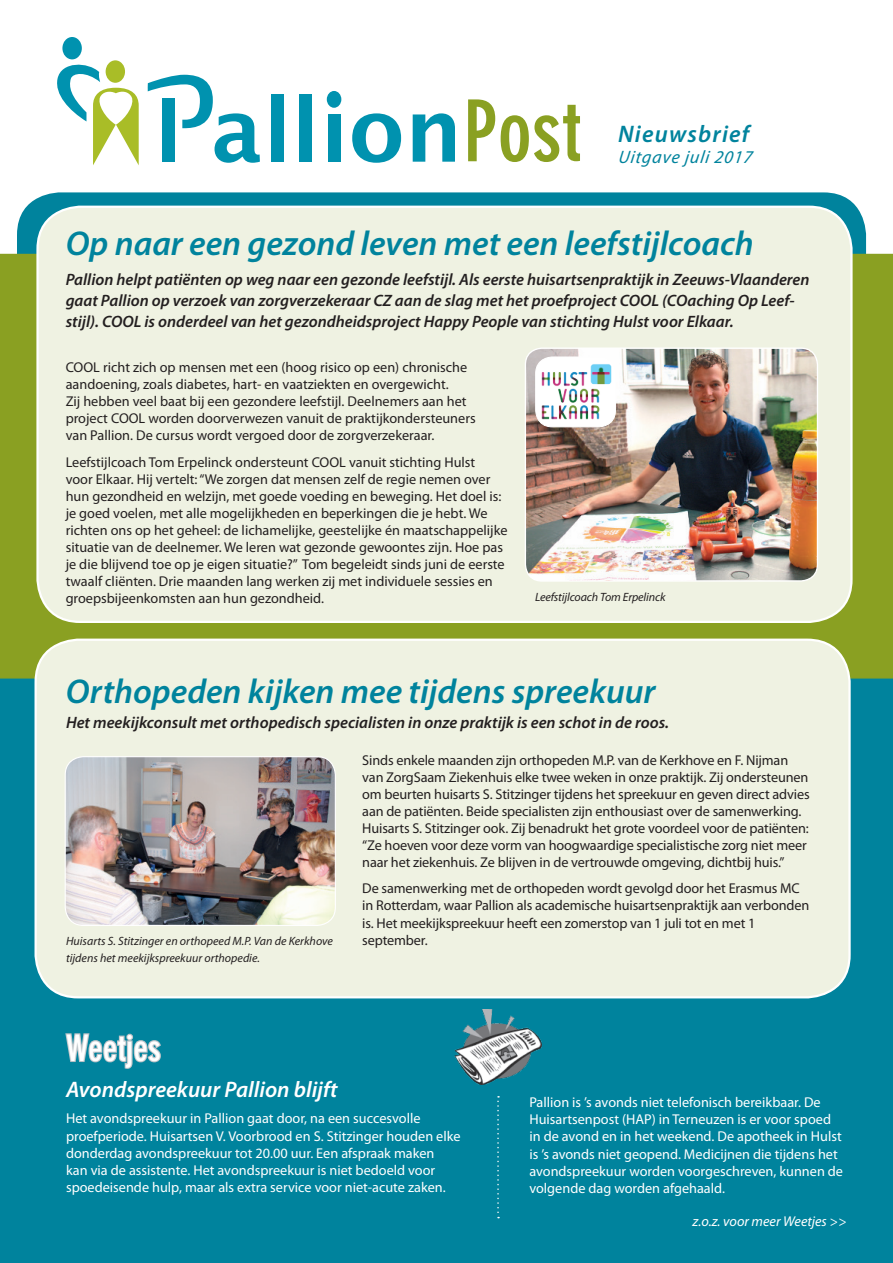
<style>
.page{position:relative;width:893px;height:1263px;background:#fff}
.page>*{position:absolute;margin:0;border:0;box-sizing:border-box;transform-origin:0 0}
.t1{font:700 condensed 84px "DIN Neuzeit Grotesk";color:#8aa022}
.t2{font:700 condensed 36px "DIN Neuzeit Grotesk";color:#fff}
.t3{font:italic 600 34.5px "Myriad Pro";color:#00839d}
.t4{font:italic 600 24px "Myriad Pro";letter-spacing:.05em;color:#00839d}
.t5{font:italic 600 22.5px "Myriad Pro";color:#fff}
.t6{font:italic 18px "Myriad Pro";color:#00839d}
.t7{font:italic 600 16.5px/21px "Myriad Pro";color:#231f20}
.t8{font:14.25px/17.1px "Myriad Pro";letter-spacing:-.005em;color:#231f20}
.t9{font:14.25px/17.1px "Myriad Pro";color:#fff}
.t10{font:italic 14.25px "Myriad Pro";color:#fff}
.t11{font:italic 12px/16.5px "Myriad Pro";color:#231f20}
</style>
<div class="page">
<div style="left:0;top:661px;width:893px;height:602px;background:#00839d"></div>
<div style="left:271px;top:94px;width:12px;height:68px;background:#0092af"></div>
<div style="left:299px;top:94px;width:13px;height:68px;background:#0092af"></div>
<div style="left:328px;top:114px;width:13px;height:48px;background:#0092af"></div>
<svg style="left:352px;top:113px;width:49px;height:50px"></svg>
<svg style="left:413px;top:113px;width:42px;height:49px"></svg>
<svg style="left:148px;top:75px;width:112px;height:88px"></svg>
<div style="left:62px;top:37px;width:20px;height:22px;background:#0092af;border-radius:50%"></div>
<div style="left:327px;top:91px;width:14px;height:17px;background:#0092af;border-radius:50%"></div>
<svg style="left:57px;top:61px;width:82px;height:104px"></svg>
<div style="left:17px;top:192px;width:849px;height:418px;background:#00839d;border-radius:43px"></div>
<div style="left:0;top:254px;width:893px;height:424px;background:#8aa022"></div>
<div style="left:38px;top:207px;width:813px;height:415px;background:#eff2e2;border-radius:43px"></div>
<div style="left:36px;top:640px;width:813px;height:357px;background:#eff2e2;border-radius:43px"></div>
<div style="left:35px;top:639px;width:816px;height:359px;border:2px solid #fff;border-radius:43px"></div>
<img style="left:525px;top:349px;width:292px;height:231px">
<div style="left:525px;top:347px;width:293px;height:235px;border:1px solid #fff;border-radius:17px"></div>
<img style="left:65px;top:758px;width:269px;height:167px">
<div style="left:65px;top:756px;width:271px;height:170px;border:1px solid #fff;border-radius:18px"></div>
<div style="left:536px;top:357px;width:79px;height:70px;background:#fff;border-radius:17px"></div>
<img style="left:541px;top:363px;width:72px;height:58px">
<div style="left:535px;top:356px;width:81px;height:71px;border:1px solid #fff;border-radius:17px"></div>
<svg style="left:65px;top:1033px;width:96px;height:36px"></svg>
<img style="left:455px;top:1010px;width:86px;height:75px">
<svg style="left:497px;top:1096px;width:2px;height:122px"></svg>
<h1 class="t1" style="left:463px;top:83px;width:120px">Post</h1>
<h3 class="t4" style="left:618px;top:121px;width:133px">Nieuwsbrief</h3>
<p class="t6" style="left:618px;top:146px;width:136px">Uitgave juli 2017</p>
<h3 class="t3" style="left:66px;top:224px;width:690px">Op naar een gezond leven met een leefstijlcoach</h3>
<p class="t7" style="left:66px;top:269px;width:745px">Pallion helpt patiënten op weg naar een gezonde leefstijl. Als eerste huisartsenpraktijk in Zeeuws-Vlaanderen gaat Pallion op verzoek van zorgverzekeraar CZ aan de slag met het proefproject COOL (COaching Op Leef&shy;stijl). COOL is onderdeel van het gezondheidsproject Happy People van stichting Hulst voor Elkaar.</p>
<p class="t8" style="left:66px;top:358px;width:411px">COOL richt zich op mensen met een (hoog risico op een) chronische aandoening, zoals diabetes, hart- en vaatziekten en overgewicht.<br>Zij hebben veel baat bij een gezondere leefstijl. Deelnemers aan het project COOL worden doorverwezen vanuit de praktijkondersteuners van Pallion. De cursus wordt vergoed door de zorgverzekeraar.</p>
<p class="t8" style="left:66px;top:453px;width:443px">Leefstijlcoach Tom Erpelinck ondersteunt COOL vanuit stichting Hulst<br>voor Elkaar. Hij vertelt: “We zorgen dat mensen zelf de regie nemen over hun gezondheid en welzijn, met goede voeding en beweging. Het doel is: je goed voelen, met alle mogelijkheden en beperkingen die je hebt. We richten ons op het geheel: de lichamelijke, geestelijke én maatschappelijke situatie van de deelnemer. We leren wat gezonde gewoontes zijn. Hoe pas je die blijvend toe op je eigen situatie?” Tom begeleidt sinds juni de eerste twaalf cliënten. Drie maanden lang werken zij met individuele sessies en groepsbijeenkomsten aan hun gezondheid.</p>
<p class="t11" style="left:535px;top:588px;width:132px">Leefstijlcoach Tom Erpelinck</p>
<h3 class="t3" style="left:66px;top:672px;width:591px">Orthopeden kijken mee tijdens spreekuur</h3>
<p class="t7" style="left:66px;top:712px;width:604px">Het meekijkconsult met orthopedisch specialisten in onze praktijk is een schot in de roos.</p>
<p class="t11" style="left:66px;top:933px;width:268px">Huisarts S. Stitzinger en orthopeed M.P. Van de Kerkhove tijdens het meekijkspreekuur orthopedie.</p>
<h2 class="t2" style="left:66px;top:1027px;width:96px">Weetjes</h2>
<p class="t8" style="left:362px;top:751px;width:449px">Sinds enkele maanden zijn orthopeden M.P. van de Kerkhove en F. Nijman van ZorgSaam Ziekenhuis elke twee weken in onze praktijk. Zij ondersteunen om beurten huisarts S. Stitzinger tijdens het spreekuur en geven direct advies aan de patiënten. Beide specialisten zijn enthousiast over de samenwerking.<br>Huisarts S. Stitzinger ook. Zij benadrukt het grote voordeel voor de patiënten: “Ze hoeven voor deze vorm van hoogwaardige specialistische zorg niet meer naar het ziekenhuis. Ze blijven in de vertrouwde omgeving, dichtbij huis.”</p>
<p class="t8" style="left:362px;top:880px;width:448px">De samenwerking met de orthopeden wordt gevolgd door het Erasmus MC in Rotterdam, waar Pallion als academische huisartsenpraktijk aan verbonden is. Het meekijkspreekuur heeft een zomerstop van 1 juli tot en met 1 september.</p>
<h3 class="t5" style="left:66px;top:1077px;width:273px">Avondspreekuur Pallion blijft</h3>
<p class="t9" style="left:66px;top:1110px;width:396px">Het avondspreekuur in Pallion gaat door, na een succesvolle proefperiode. Huisartsen V. Voorbrood en S. Stitzinger houden elke donderdag avondspreekuur tot 20.00 uur. Een afspraak maken<br>kan via de assistente. Het avondspreekuur is niet bedoeld voor spoedeisende hulp, maar als extra service voor niet-acute zaken.</p>
<p class="t9" style="left:529px;top:1094px;width:315px">Pallion is ’s avonds niet telefonisch bereikbaar. De Huisartsenpost (HAP) in Terneuzen is er voor spoed in de avond en in het weekend. De apotheek in Hulst is ’s avonds niet geopend. Medicijnen die tijdens het avondspreekuur worden voorgeschreven, kunnen de volgende dag worden afgehaald.</p>
<p class="t10" style="left:693px;top:1212px;width:155px">z.o.z. voor meer Weetjes &gt;&gt;</p>
</div>
